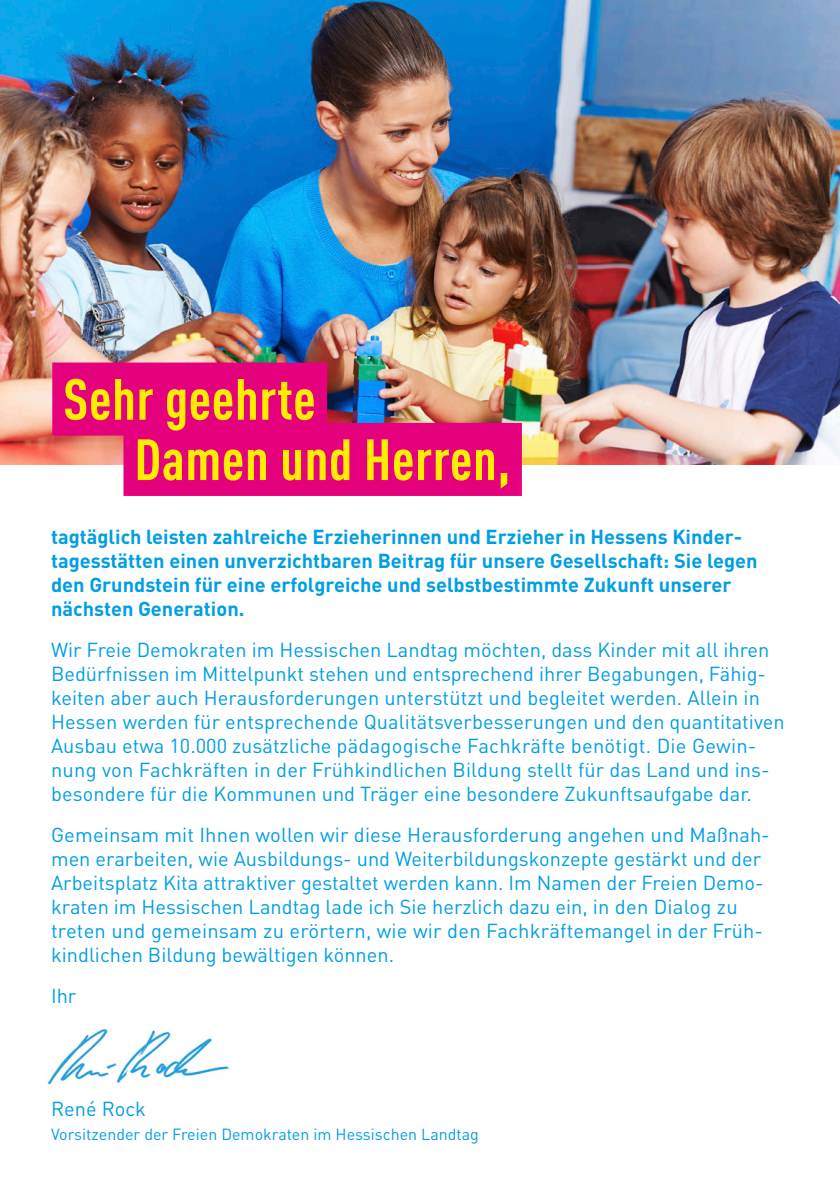
<style>
.page{position:relative;width:840px;height:1191px;background:#fff}
.page>*{position:absolute;margin:0;border:0;box-sizing:border-box;transform-origin:0 0}
.sehr_geehrte{font:700 condensed 57.2px "DINOT";letter-spacing:.01em;color:#ffed00}
.t1{font:20px/24px "DIN Pro";color:#009ee3}
.t2{font:700 20px/24px "DIN Pro";color:#009ee3}
.t3{font:16px "DIN Pro";color:#009ee3}
</style>
<div class="page">
<img style="left:0;top:0;width:839px;height:465px">
<div style="left:52px;top:362px;width:275px;height:73px;background:#e5007d"></div>
<div style="left:123px;top:423px;width:398px;height:73px;background:#e5007d"></div>
<img style="left:47px;top:1028px;width:183px;height:57px">
<p class="sehr_geehrte" style="left:63px;top:365px;width:254px">Sehr geehrte</p>
<p class="sehr_geehrte" style="left:134px;top:425px;width:377px">Damen und Herren,</p>
<p class="t2" style="left:51px;top:524px;width:707px">tagtäglich leisten zahlreiche Erzieherinnen und Erzieher in Hessens Kinder&shy;tagesstätten einen unverzichtbaren Beitrag für unsere Gesellschaft: Sie legen den Grundstein für eine erfolgreiche und selbstbestimmte Zukunft unserer nächsten Generation.</p>
<p class="t1" style="left:51px;top:637px;width:734px">Wir Freie Demokraten im Hessischen Landtag möchten, dass Kinder mit all ihren Bedürfnissen im Mittelpunkt stehen und entsprechend ihrer Begabungen, Fähig&shy;keiten aber auch Herausforderungen unterstützt und begleitet werden. Allein in Hessen werden für entsprechende Qualitätsverbesserungen und den quantitativen Ausbau etwa 10.000 zusätzliche pädagogische Fachkräfte benötigt. Die Gewin&shy;nung von Fachkräften in der Frühkindlichen Bildung stellt für das Land und ins&shy;besondere für die Kommunen und Träger eine besondere Zukunftsaufgabe dar.</p>
<p class="t1" style="left:51px;top:822px;width:719px">Gemeinsam mit Ihnen wollen wir diese Herausforderung angehen und Maßnah&shy;men erarbeiten, wie Ausbildungs- und Weiterbildungskonzepte gestärkt und der Arbeitsplatz Kita attraktiver gestaltet werden kann. Im Namen der Freien Demo&shy;kraten im Hessischen Landtag lade ich Sie herzlich dazu ein, in den Dialog zu treten und gemeinsam zu erörtern, wie wir den Fachkräftemangel in der Früh&shy;kindlichen Bildung bewältigen können.</p>
<p class="t1" style="left:51px;top:983px;width:27px">Ihr</p>
<p class="t1" style="left:51px;top:1095px;width:96px">René Rock</p>
<p class="t3" style="left:51px;top:1123px;width:429px">Vorsitzender der Freien Demokraten im Hessischen Landtag</p>
</div>
